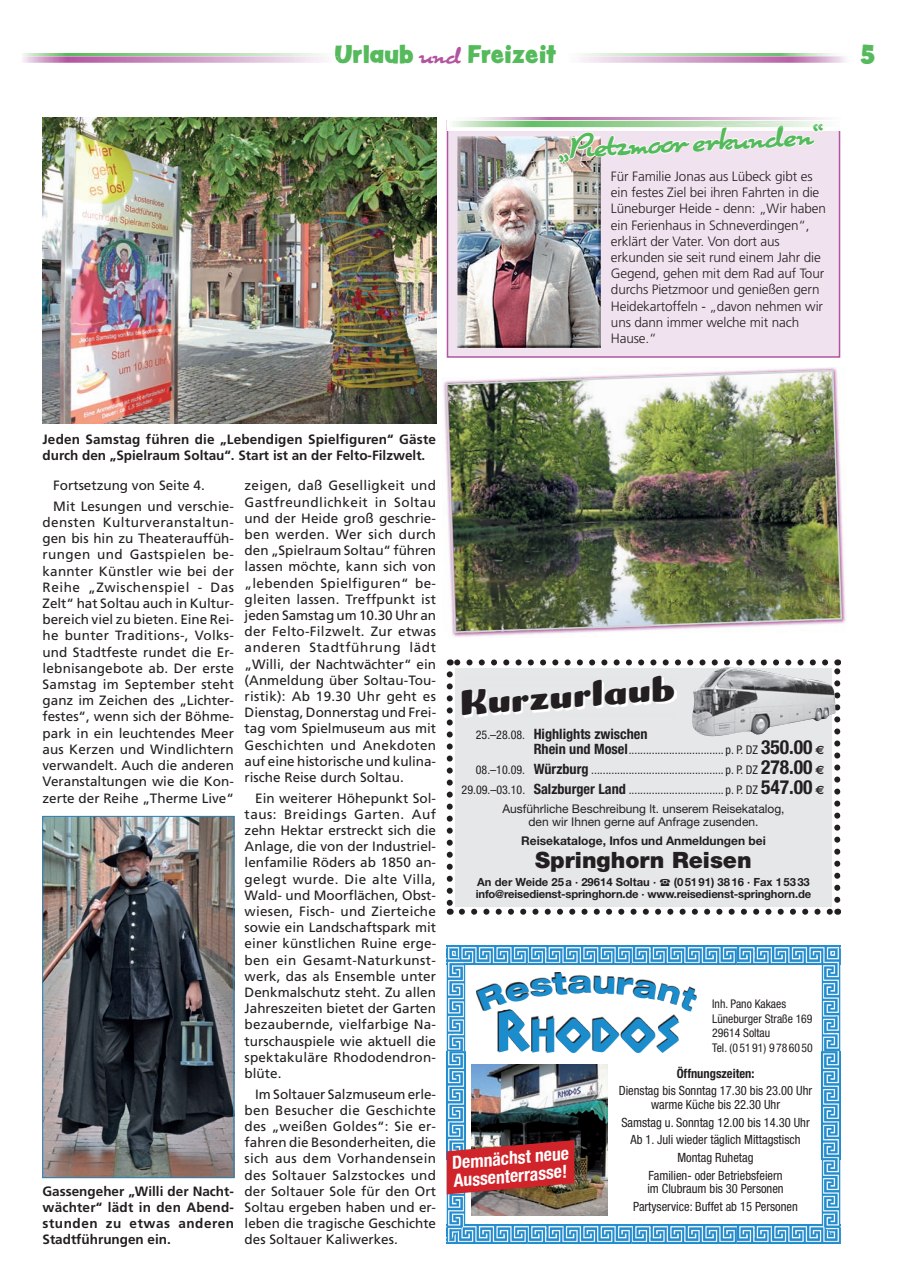
<style>
.page{position:relative;width:919px;height:1287px;background:#fff}
.page>*{position:absolute;margin:0;border:0;box-sizing:border-box;transform-origin:0 0}
.t1{font:47.85px "Adonais";color:#1b8dcd}
.t2{font:36px "Meatball";color:#231f20}
.t3{font:28.2px "Cuisine OT Pro";color:#55ba5b}
.t4{font:24px "Peachy Keen JF";color:#55ba5b}
.t5{font:22.5px "Peachy Keen JF";color:#55ba5b}
.t6{font:900 22.5px "Helvetica Neue";color:#231f20}
.t7{font:700 condensed 18px/18px "Helvetica Neue";color:#fff}
.t8{font:700 condensed 14.25px "Helvetica Neue";color:#231f20}
.t9{font:13.5px/16.2px "Frutiger";color:#231f20;text-align:justify}
.t10{font:300 13.5px/16.2px "Frutiger";letter-spacing:-.01em;color:#231f20}
.t11{font:700 13.5px/16.2px "Frutiger";letter-spacing:.015em;color:#231f20;text-align:justify}
.t12{font:condensed 12.75px/17.7px "Helvetica Neue";color:#231f20;text-align:center}
.t13{font:700 condensed 12.75px "Helvetica Neue";color:#231f20}
.t14{font:condensed 12px/14.4px "Helvetica Neue";color:#231f20}
.t15{font:12px/13.5px "Helvetica Neue";color:#231f20;text-align:center}
.t16{font:700 12px "Helvetica Neue";color:#231f20}
.t17{font:700 11.25px/12.3px "Helvetica Neue";letter-spacing:-.015em;color:#231f20;text-align:right}
.s1{font-family:"Cuisine OT Pro";color:#b254a1}
.s2{font-weight:400;font-size:12px}
.s3{font-weight:700;font-size:14.25px}
.s4{font-weight:700;font-size:19.5px}
.s5{font-family:"Euro Sans";font-weight:700;font-stretch:normal}
.s6{font-size:58.35px}
</style>
<div class="page">
<svg style="left:579px;top:56px;width:268px;height:7px;background:#d8afd1"></svg>
<svg style="left:22px;top:53px;width:304px;height:10px;background:#c8b7c2"></svg>
<svg style="left:580px;top:53px;width:255px;height:2px"></svg>
<img style="left:471px;top:1064px;width:136px;height:151px">
<img style="left:736px;top:945px;width:85px;height:19px">
<img style="left:465px;top:945px;width:271px;height:19px">
<img style="left:736px;top:1224px;width:85px;height:19px">
<img style="left:465px;top:1224px;width:271px;height:19px">
<img style="left:821px;top:945px;width:19px;height:106px">
<img style="left:821px;top:1051px;width:19px;height:192px">
<img style="left:446px;top:945px;width:19px;height:106px">
<img style="left:446px;top:1051px;width:19px;height:192px">
<img style="left:497px;top:1011px;width:181px;height:40px">
<img style="left:499px;top:1011px;width:31px;height:40px">
<img style="left:446px;top:1139px;width:128px;height:55px">
<svg style="left:462px;top:908px;width:369px;height:6px"></svg>
<svg style="left:456px;top:659px;width:369px;height:6px"></svg>
<svg style="left:446px;top:674px;width:6px;height:240px"></svg>
<svg style="left:834px;top:659px;width:6px;height:240px"></svg>
<div style="left:455px;top:668px;width:376px;height:238px;background:#e6e7e9"></div>
<img style="left:692px;top:667px;width:143px;height:69px">
<img style="left:464px;top:677px;width:212px;height:40px">
<div style="left:446px;top:162px;width:394px;height:196px;background:#f0e2ee"></div>
<img style="left:457px;top:162px;width:143px;height:186px">
<svg style="left:446px;top:120px;width:394px;height:42px"></svg>
<svg style="left:473px;top:118px;width:354px;height:2px"></svg>
<img style="left:444px;top:369px;width:398px;height:265px">
<img style="left:45px;top:818px;width:187px;height:357px">
<div style="left:43px;top:816px;width:191px;height:361px;border:1px solid #2682ba"></div>
<img style="left:43px;top:118px;width:393px;height:306px">
<svg style="left:477px;top:972px;width:220px;height:39px"></svg>
<h3 class="t5" style="left:334px;top:37px;width:224px">Urlaub <span class="s1">und</span> Freizeit</h3>
<h3 class="t4" style="left:860px;top:36px;width:16px">5</h3>
<h3 class="t3" style="left:557px;top:131px;width:268px;rotate:-3deg">„Pietzmoor erkunden“</h3>
<p class="t10" style="left:611px;top:168px;width:216px">Für Familie Jonas aus Lübeck gibt es ein festes Ziel bei ihren Fahrten in die<br>Lüneburger Heide - denn: „Wir haben ein Ferienhaus in Schneverdingen“, erklärt der Vater. Von dort aus erkunden sie seit rund einem Jahr die<br>Gegend, gehen mit dem Rad auf Tour durchs Pietzmoor und genießen gern<br>Heidekartoffeln - „davon nehmen wir uns dann immer welche mit nach<br>Hause.“</p>
<p class="t11" style="left:43px;top:431px;width:395px">Jeden Samstag führen die „Lebendigen Spielfiguren“ Gäste durch den „Spielraum Soltau“. Start ist an der Felto-Filzwelt.</p>
<p class="t9" style="left:53px;top:475px;width:182px;line-height:20.4px">Fortsetzung von Seite 4.<br>Mit Lesungen und verschie-</p>
<p class="t9" style="left:43px;top:514px;width:193px">densten Kulturveranstaltun&shy;gen bis hin zu Theaterauffüh&shy;rungen und Gastspielen be&shy;kannter Künstler wie bei der Reihe „Zwischenspiel - Das Zelt“ hat Soltau auch in Kultur&shy;bereich viel zu bieten. Eine Rei&shy;he bunter Traditions-, Volks&shy;und Stadtfeste rundet die Er&shy;lebnisangebote ab. Der erste Samstag im September steht ganz im Zeichen des „Lichter&shy;festes“, wenn sich der Böhme&shy;park in ein leuchtendes Meer aus Kerzen und Windlichtern verwandelt. Auch die anderen Veranstaltungen wie die Kon&shy;zerte der Reihe „Therme Live“</p>
<p class="t11" style="left:43px;top:1182px;width:193px">Gassengeher „Willi der Nacht&shy;wächter“ lädt in den Abend&shy;stunden zu etwas anderen Stadtführungen ein.</p>
<p class="t9" style="left:244px;top:477px;width:193px">zeigen, daß Geselligkeit und Gastfreundlichkeit in Soltau und der Heide groß geschrie&shy;ben werden. Wer sich durch den „Spielraum Soltau“ führen lassen möchte, kann sich von „lebenden Spielfiguren“ be&shy;gleiten lassen. Treffpunkt ist jeden Samstag um 10.30 Uhr an der Felto-Filzwelt. Zur etwas anderen Stadtführung lädt „Willi, der Nachtwächter“ ein (Anmeldung über Soltau-Tou&shy;ristik): Ab 19.30 Uhr geht es Dienstag, Donnerstag und Frei&shy;tag vom Spielmuseum aus mit Geschichten und Anekdoten auf eine historische und kulina&shy;rische Reise durch Soltau.</p>
<p class="t9" style="left:244px;top:789px;width:193px;text-indent:11px">Ein weiterer Höhepunkt Sol&shy;taus: Breidings Garten. Auf zehn Hektar erstreckt sich die Anlage, die von der Industriel&shy;lenfamilie Röders ab 1850 an&shy;gelegt wurde. Die alte Villa, Wald- und Moorflächen, Obst&shy;wiesen, Fisch- und Zierteiche sowie ein Landschaftspark mit einer künstlichen Ruine erge&shy;ben ein Gesamt-Naturkunst&shy;werk, das als Ensemble unter Denkmalschutz steht. Zu allen Jahreszeiten bietet der Garten bezaubernde, vielfarbige Na&shy;turschauspiele wie aktuell die spektakuläre Rhododendron&shy;blüte.</p>
<p class="t9" style="left:244px;top:1085px;width:193px;text-indent:11px">Im Soltauer Salzmuseum erle&shy;ben Besucher die Geschichte des „weißen Goldes“: Sie er&shy;fahren die Besonderheiten, die sich aus dem Vorhandensein des Soltauer Salzstockes und der Soltauer Sole für den Ort Soltau ergeben haben und er&shy;leben die tragische Geschichte des Soltauer Kaliwerkes.</p>
<h2 class="t2" style="left:458px;top:682px;width:216px;rotate:-4deg">Kurzurlaub</h2>
<p class="t8" style="left:476px;top:725px;width:173px"><span class="s2">25.–28.08.</span> Highlights zwischen</p>
<p class="t14" style="left:461px;top:739px;width:364px;line-height:20.1px;text-align:right"><span class="s3">Rhein und Mosel</span> ................................. p. P. DZ <span class="s4">350.00</span> <span class="s5">€<br></span>08.–10.09. <span class="s3">Würzburg</span> .............................................. p. P. DZ <span class="s4">278.00</span> <span class="s5">€<br></span>29.09.–03.10. <span class="s3">Salzburger Land</span> ................................. p. P. DZ <span class="s4">547.00</span> <span class="s5">€</span></p>
<p class="t15" style="left:502px;top:801px;width:284px">Ausführliche Beschreibung lt. unserem Reisekatalog, den wir Ihnen gerne auf Anfrage zusenden.</p>
<p class="t16" style="left:521px;top:833px;width:246px">Reisekataloge, Infos und Anmeldungen bei</p>
<h3 class="t6" style="left:535px;top:846px;width:218px">Springhorn Reisen</h3>
<p class="t17" style="left:477px;top:875px;width:180px">An der Weide 25 a · 29614 Soltau ·</p>
<p class="t17" style="left:475px;top:875px;width:337px">(0 51 91) 38 16 · Fax 1 53 33<br>info@reisedienst-springhorn.de · www.reisedienst-springhorn.de</p>
<p class="t14" style="left:712px;top:996px;width:102px">Inh. Pano Kakaes<br>Lüneburger Straße 169<br>29614 Soltau<br>Tel. (0 51 91) 9 78 60 50</p>
<p class="t13" style="left:676px;top:1065px;width:79px">Öffnungszeiten:</p>
<p class="t12" style="left:618px;top:1083px;width:195px;line-height:13.5px">Dienstag bis Sonntag 17.30 bis 23.00 Uhr warme Küche bis 22.30 Uhr</p>
<p class="t12" style="left:621px;top:1112px;width:190px">Samstag u. Sonntag 12.00 bis 14.30 Uhr<br>Ab 1. Juli wieder täglich Mittagstisch<br>Montag Ruhetag<br>Familien- oder Betriebsfeiern</p>
<p class="t12" style="left:633px;top:1179px;width:166px">im Clubraum bis 30 Personen<br>Partyservice: Buffet ab 15 Personen</p>
<h1 class="t1" style="left:497px;top:1014px;width:184px"><span class="s6">R</span>HODOS</h1>
<h3 class="t7" style="left:451px;top:1153px;width:119px;rotate:-5deg">Demnächst neue<br>Aussenterrasse!</h3>
</div>
